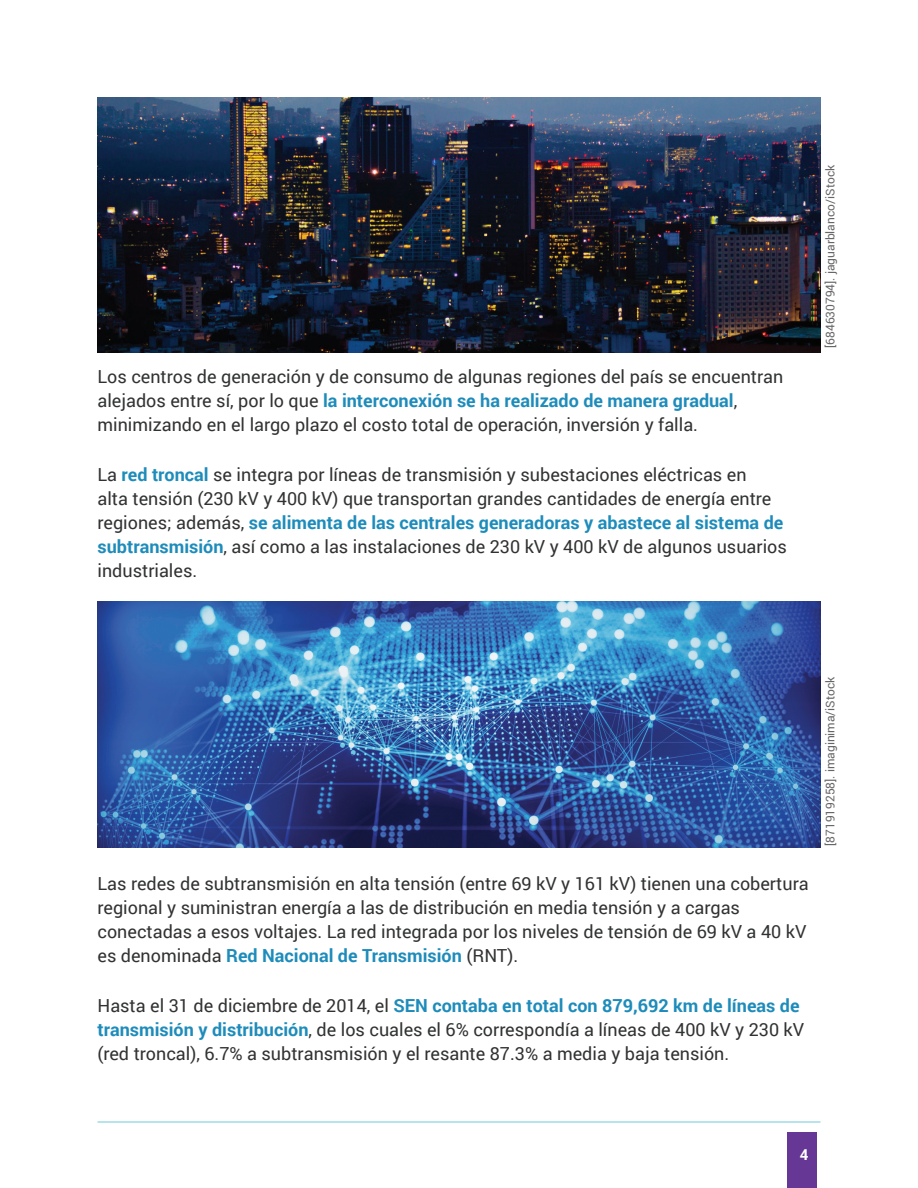
<style>
.page{position:relative;width:918px;height:1188px;background:#fff}
.page>*{position:absolute;margin:0;border:0;box-sizing:border-box;transform-origin:0 0}
.t1{font:18px/24px "Roboto";color:#313232}
.t2{font:700 15px "Roboto";color:#fff}
.t3{font:12px "Roboto";color:#666}
.s1{font-weight:700;color:#1e8cbb}
</style>
<div class="page">
<div style="left:788px;top:1133px;width:29px;height:55px;background:#663795"></div>
<hr style="left:98px;top:1121px;width:722px;height:2px;background:#9fdae6">
<img style="left:98px;top:98px;width:722px;height:254px">
<img style="left:98px;top:602px;width:722px;height:246px">
<p class="t1" style="left:98px;top:364px;width:687px">Los centros de generación y de consumo de algunas regiones del país se encuentran alejados entre sí, por lo que <span class="s1">la interconexión se ha realizado de manera gradual</span>, minimizando en el largo plazo el costo total de operación, inversión y falla.</p>
<p class="t1" style="left:97px;top:462px;width:691px">La <span class="s1">red troncal</span> se integra por líneas de transmisión y subestaciones eléctricas en<br>alta tensión (230 kV y 400 kV) que transportan grandes cantidades de energía entre regiones; además, <span class="s1">se alimenta de las centrales generadoras y abastece al sistema de subtransmisión</span>, así como a las instalaciones de 230 kV y 400 kV de algunos usuarios industriales.</p>
<p class="t3" style="left:822px;top:348px;width:184px;rotate:-90deg">[684630794]. jaguarblanco/iStock</p>
<p class="t1" style="left:97px;top:871px;width:713px">Las redes de subtransmisión en alta tensión (entre 69 kV y 161 kV) tienen una cobertura regional y suministran energía a las de distribución en media tensión y a cargas conectadas a esos voltajes. La red integrada por los niveles de tensión de 69 kV a 40 kV es denominada <span class="s1">Red Nacional de Transmisión</span> (RNT).</p>
<p class="t1" style="left:98px;top:993px;width:708px">Hasta el 31 de diciembre de 2014, el <span class="s1">SEN contaba en total con 879,692 km de líneas de transmisión y distribución</span>, de los cuales el 6% correspondía a líneas de 400 kV y 230 kV (red troncal), 6.7% a subtransmisión y el resante 87.3% a media y baja tensión.</p>
<p class="t3" style="left:822px;top:846px;width:171px;rotate:-90deg">[871919258]. imaginima/iStock</p>
<p class="t2" style="left:800px;top:1144px;width:10px">4</p>
</div>
